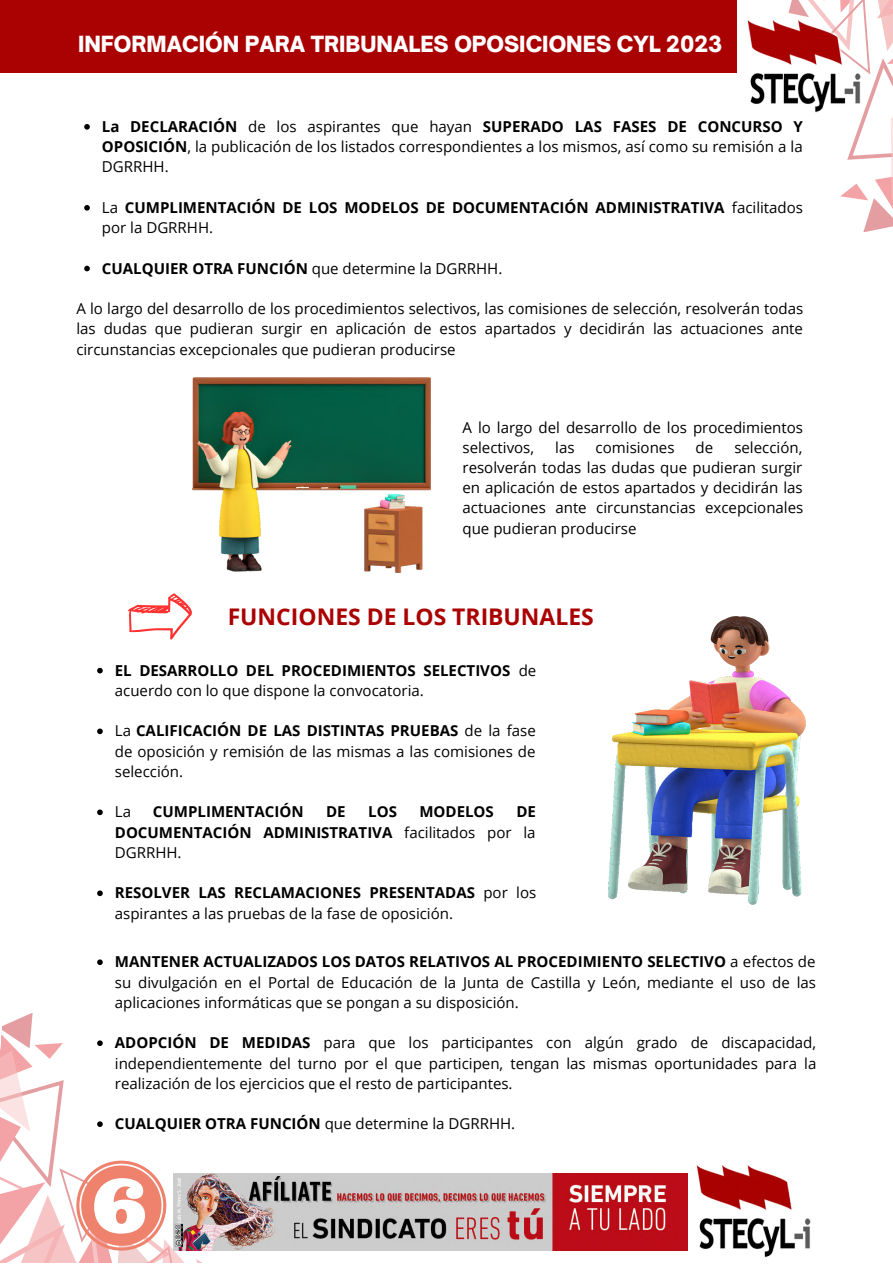
<style>
.page{position:relative;width:893px;height:1264px;background:#fff}
.page>*{position:absolute;margin:0;border:0;box-sizing:border-box;transform-origin:0 0}
.t1{font:700 22.95px "Open Sans";color:#aa0202}
.t2{font:900 21.3px "Open Sauce One";color:#fff}
.t3{font:15px/20.2px "Open Sans";color:#000;text-align:justify}
.t4{font:700 15px/20.2px "Open Sans";color:#000}
.s1{font-weight:700}
.s2{font-weight:400}
</style>
<div class="page">
<svg style="left:788px;top:0;width:104px;height:232px"></svg>
<img style="left:747px;top:15px;width:126px;height:103px">
<img style="left:241px;top:1173px;width:446px;height:77px">
<img style="left:687px;top:1165px;width:124px;height:93px">
<div style="left:0;top:0;width:737px;height:72px;background:#aa0202"></div>
<img style="left:192px;top:378px;width:238px;height:194px">
<svg style="left:84px;top:124px;width:6px;height:6px"></svg>
<svg style="left:84px;top:205px;width:6px;height:6px"></svg>
<svg style="left:84px;top:266px;width:6px;height:5px"></svg>
<svg style="left:128px;top:593px;width:64px;height:46px"></svg>
<img style="left:608px;top:616px;width:197px;height:288px">
<svg style="left:97px;top:667px;width:6px;height:6px"></svg>
<svg style="left:97px;top:728px;width:6px;height:6px"></svg>
<svg style="left:97px;top:809px;width:6px;height:6px"></svg>
<svg style="left:97px;top:890px;width:6px;height:6px"></svg>
<svg style="left:97px;top:959px;width:6px;height:6px"></svg>
<svg style="left:0;top:1013px;width:241px;height:249px"></svg>
<p class="t2" style="left:78px;top:30px;width:645px">INFORMACIÓN PARA TRIBUNALES OPOSICIONES CYL 2023</p>
<p class="t3" style="left:102px;top:116px;width:702px"><span class="s1">La DECLARACIÓN</span> de los aspirantes que hayan <span class="s1">SUPERADO LAS FASES DE CONCURSO Y OPOSICIÓN</span>, la publicación de los listados correspondientes a los mismos, así como su remisión a la DGRRHH.</p>
<p class="t4" style="left:102px;top:197px;width:702px"><span class="s2">La</span> CUMPLIMENTACIÓN DE LOS MODELOS DE DOCUMENTACIÓN ADMINISTRATIVA <span class="s2">facilitados por la DGRRHH.</span></p>
<p class="t3" style="left:102px;top:258px;width:402px"><span class="s1">CUALQUIER OTRA FUNCIÓN</span> que determine la DGRRHH.</p>
<p class="t3" style="left:76px;top:298px;width:728px">A lo largo del desarrollo de los procedimientos selectivos, las comisiones de selección, resolverán todas las dudas que pudieran surgir en aplicación de estos apartados y decidirán las actuaciones ante circunstancias excepcionales que pudieran producirse</p>
<p class="t3" style="left:462px;top:416px;width:342px">A lo largo del desarrollo de los procedimientos selectivos,</p>
<p class="t3" style="left:462px;top:437px;width:342px;text-indent:272px">selección, resolverán todas las dudas que pudieran surgir en aplicación de estos apartados y decidirán las actuaciones ante circunstancias excepcionales que pudieran producirse</p>
<p class="t3" style="left:555px;top:437px;width:21px">las</p>
<p class="t3" style="left:595px;top:437px;width:80px">comisiones</p>
<p class="t3" style="left:695px;top:437px;width:19px">de</p>
<p class="t1" style="left:228px;top:600px;width:367px">FUNCIONES DE LOS TRIBUNALES</p>
<p class="t4" style="left:115px;top:659px;width:423px">EL DESARROLLO DEL PROCEDIMIENTOS SELECTIVOS <span class="s2">de acuerdo con lo que dispone la convocatoria.</span></p>
<p class="t3" style="left:115px;top:720px;width:422px">La <span class="s1">CALIFICACIÓN DE LAS DISTINTAS PRUEBAS</span> de la fase de oposición y remisión de las mismas a las comisiones de selección.</p>
<p class="t3" style="left:115px;top:801px;width:18px">La</p>
<p class="t4" style="left:153px;top:801px;width:152px">CUMPLIMENTACIÓN</p>
<p class="t4" style="left:326px;top:801px;width:21px">DE</p>
<p class="t4" style="left:368px;top:801px;width:30px">LOS</p>
<p class="t4" style="left:419px;top:801px;width:76px">MODELOS</p>
<p class="t4" style="left:115px;top:801px;width:422px;text-align:justify;text-indent:401px">DE DOCUMENTACIÓN ADMINISTRATIVA <span class="s2">facilitados por la DGRRHH.</span></p>
<p class="t3" style="left:115px;top:882px;width:423px"><span class="s1">RESOLVER LAS RECLAMACIONES PRESENTADAS</span> por los aspirantes a las pruebas de la fase de oposición.</p>
<p class="t3" style="left:115px;top:951px;width:702px"><span class="s1">MANTENER ACTUALIZADOS LOS DATOS RELATIVOS AL PROCEDIMIENTO SELECTIVO</span> a efectos de su divulgación en el Portal de Educación de la Junta de Castilla y León, mediante el uso de las aplicaciones informáticas que se pongan a su disposición.</p>
<p class="t3" style="left:115px;top:1032px;width:703px"><span class="s1">ADOPCIÓN DE MEDIDAS</span> para que los participantes con algún grado de discapacidad, independientemente del turno por el que participen, tengan las mismas oportunidades para la realización de los ejercicios que el resto de participantes.</p>
<p class="t3" style="left:115px;top:1113px;width:402px"><span class="s1">CUALQUIER OTRA FUNCIÓN</span> que determine la DGRRHH.</p>
</div>
